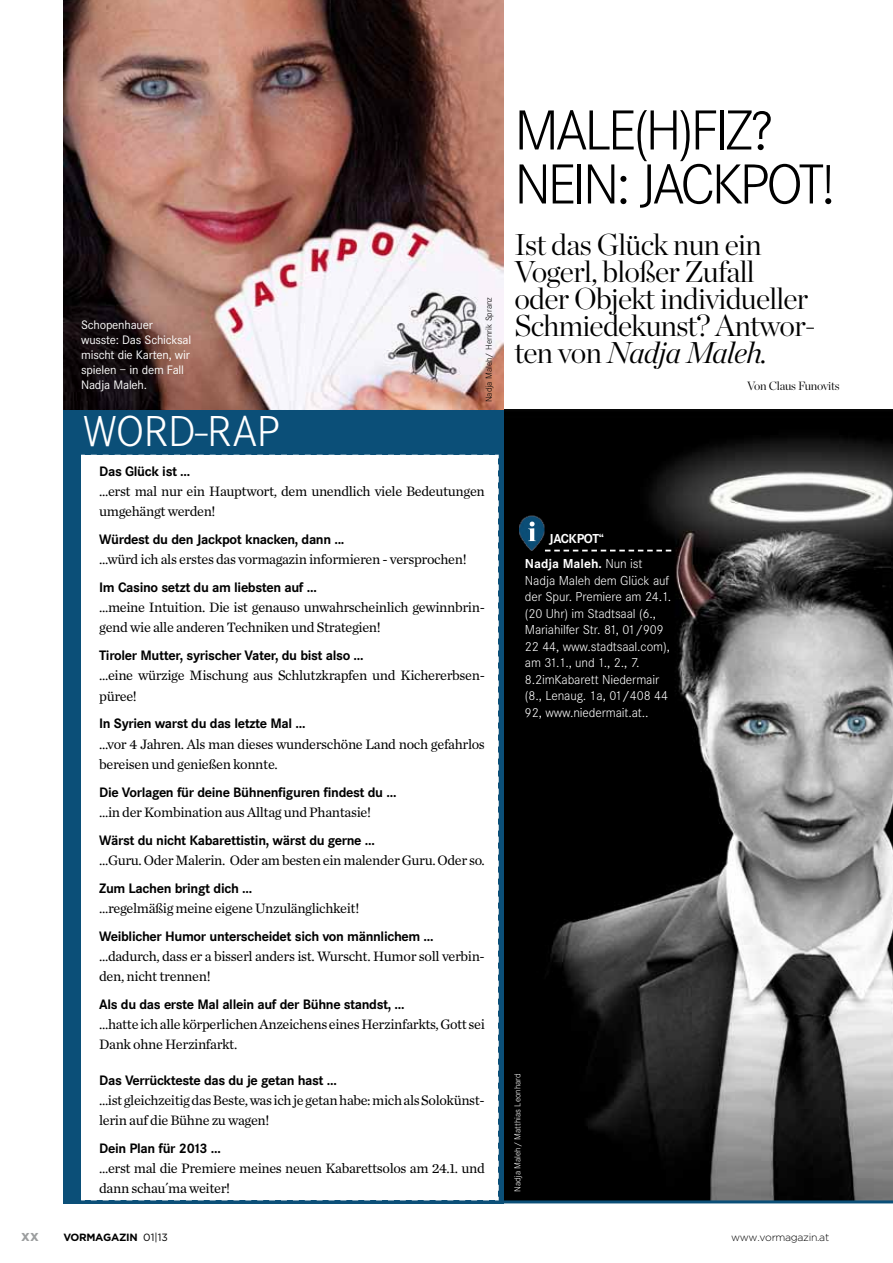
<style>
.page{position:relative;width:893px;height:1263px;background:#fff}
.page>*{position:absolute;margin:0;border:0;box-sizing:border-box;transform-origin:0 0}
.t1{font:300 58.5px/54px "Corporate S";letter-spacing:-.06em;color:#000}
.t2{font:300 45px "Corporate S";color:#fff}
.t3{font:300 30px/27px "Chronicle Display";letter-spacing:-.025em;color:#000}
.t4{font:700 15px "Gotham";color:#9c9e9f}
.t5{font:14.25px/20.2px "Chronicle Text G1";letter-spacing:-.025em;color:#000}
.t6{font:700 14.25px "Corporate S";letter-spacing:-.025em;color:#000}
.t7{font:300 13.5px/16.5px "Corporate S";letter-spacing:-.01em;color:#fff}
.t8{font:700 13.5px/25px "Corporate S";color:#fff}
.t9{font:12.75px/15px "Corporate S";letter-spacing:-.015em;color:#fff}
.t10{font:300 12px "Chronicle Display";letter-spacing:-.02em;color:#000}
.t11{font:300 10.5px "Gotham";letter-spacing:-.03em;color:#000}
.t12{font:700 10.5px "Gotham";letter-spacing:-.03em;color:#000}
.t13{font:300 9px "Corporate S";color:#fff}
.t14{font:300 9px "Corporate S";color:#000}
.s1{font-style:italic}
.s2{font-weight:300}
.s3{font-weight:400}
</style>
<div class="page">
<img style="left:504px;top:410px;width:389px;height:790px">
<hr style="left:64px;top:1200px;width:829px;height:3px;background:#0b4f78">
<div style="left:64px;top:410px;width:440px;height:793px;background:#0b4f78"></div>
<div style="left:81px;top:454px;width:418px;height:747px;background:#fff"></div>
<img style="left:64px;top:0;width:440px;height:409px">
<svg style="left:545px;top:550px;width:126px;height:1px"></svg>
<img style="left:519px;top:515px;width:26px;height:36px">
<svg style="left:528px;top:522px;width:8px;height:19px"></svg>
<p class="t9" style="left:81px;top:317px;width:112px">Schopenhauer wusste: Das Schicksal mischt die Karten, wir spielen – in dem Fall<br>Nadja Maleh.</p>
<h2 class="t2" style="left:83px;top:407px;width:198px">Word-Rap</h2>
<p class="t14" style="left:484px;top:402px;width:106px;rotate:-90deg">Nadja Maleh/ Hernrik Spranz</p>
<p class="t6" style="left:99px;top:463px;width:93px">Das Glück ist …</p>
<p class="t5" style="left:99px;top:480px;width:387px">...erst mal nur ein Hauptwort, dem unendlich viele Bedeutungen umgehängt werden!</p>
<p class="t6" style="left:99px;top:531px;width:247px">Würdest du den Jackpot knacken, dann ...</p>
<p class="t5" style="left:99px;top:548px;width:369px">...würd ich als erstes das vormagazin informieren - versprochen!</p>
<p class="t6" style="left:99px;top:579px;width:219px">Im Casino setzt du am liebsten auf …</p>
<p class="t5" style="left:99px;top:596px;width:387px">...meine Intuition. Die ist genauso unwahrscheinlich gewinnbrin&shy;gend wie alle anderen Techniken und Strategien!</p>
<p class="t6" style="left:99px;top:647px;width:266px">Tiroler Mutter, syrischer Vater, du bist also …</p>
<p class="t5" style="left:99px;top:665px;width:387px">...eine würzige Mischung aus Schlutzkrapfen und Kichererbsen&shy;püree!</p>
<p class="t6" style="left:99px;top:715px;width:208px">In Syrien warst du das letzte Mal …</p>
<p class="t5" style="left:99px;top:733px;width:387px">...vor 4 Jahren. Als man dieses wunderschöne Land noch gefahrlos bereisen und genießen konnte.</p>
<p class="t6" style="left:99px;top:784px;width:299px">Die Vorlagen für deine Bühnenfiguren findest du …</p>
<p class="t5" style="left:99px;top:801px;width:273px">...in der Kombination aus Alltag und Phantasie!</p>
<p class="t6" style="left:99px;top:832px;width:277px">Wärst du nicht Kabarettistin, wärst du gerne …</p>
<p class="t5" style="left:99px;top:849px;width:387px">...Guru. Oder Malerin. Oder am besten ein malender Guru. Oder so.</p>
<p class="t6" style="left:99px;top:880px;width:155px">Zum Lachen bringt dich …</p>
<p class="t5" style="left:99px;top:897px;width:262px">...regelmäßig meine eigene Unzulänglichkeit!</p>
<p class="t6" style="left:99px;top:928px;width:336px">Weiblicher Humor unterscheidet sich von männlichem …</p>
<p class="t5" style="left:99px;top:945px;width:387px">...dadurch, dass er a bisserl anders ist. Wurscht. Humor soll verbin&shy;den, nicht trennen!</p>
<p class="t6" style="left:99px;top:996px;width:307px">Als du das erste Mal allein auf der Bühne standst, …</p>
<p class="t5" style="left:99px;top:1013px;width:387px">...hatte ich alle körperlichen Anzeichens eines Herzinfarkts, Gott sei<br>Dank ohne Herzinfarkt.</p>
<p class="t6" style="left:99px;top:1072px;width:239px">Das Verrückteste das du je getan hast …</p>
<p class="t5" style="left:99px;top:1089px;width:387px">...ist gleichzeitig das Beste, was ich je getan habe: mich als Solokünst&shy;lerin auf die Bühne zu wagen!</p>
<p class="t6" style="left:99px;top:1140px;width:123px">Dein Plan für 2013 …</p>
<p class="t5" style="left:99px;top:1157px;width:387px">...erst mal die Premiere meines neuen Kabarettsolos am 24.1. und dann schau´ma weiter!</p>
<h1 class="t1" style="left:514px;top:104px;width:323px">Male(h)fiz?<br>Nein : Jackpot!</h1>
<h3 class="t3" style="left:514px;top:228px;width:303px">Ist das Glück nun ein<br>Vogerl, bloßer Zufall oder Objekt individueller<br>Schmiedekunst? Antwor&shy;ten von <span class="s1">Nadja Maleh.</span></h3>
<p class="t10" style="left:747px;top:376px;width:94px">Von Claus Funovits</p>
<p class="t8" style="left:525px;top:526px;width:119px;text-indent:59px">ot“<br>Nadja Maleh. <span class="s2">Nun ist</span></p>
<p class="t7" style="left:525px;top:572px;width:148px">Nadja Maleh dem Glück auf der Spur. Premiere am 24.1. (20 Uhr) im Stadtsaal (6.,<br>Mariahilfer Str. 81, 01/909<br>22 44, www.stadtsaal.com), am 31.1., und 1., 2., 7.<br>8.2imKabarett Niedermair (8., Lenaug. 1a, 01/408 44<br>92, www.niedermait.at..</p>
<p class="t8" style="left:549px;top:526px;width:8px">jackp</p>
<p class="t13" style="left:513px;top:1192px;width:120px;rotate:-90deg">Nadja Maleh/ Matthias Leonhard</p>
<p class="t4" style="left:21px;top:1226px;width:19px">xx</p>
<p class="t12" style="left:64px;top:1231px;width:106px">VORMAGAZIN <span class="s3">01|13</span></p>
<p class="t11" style="left:731px;top:1231px;width:100px">www.vormagazin.at</p>
</div>
